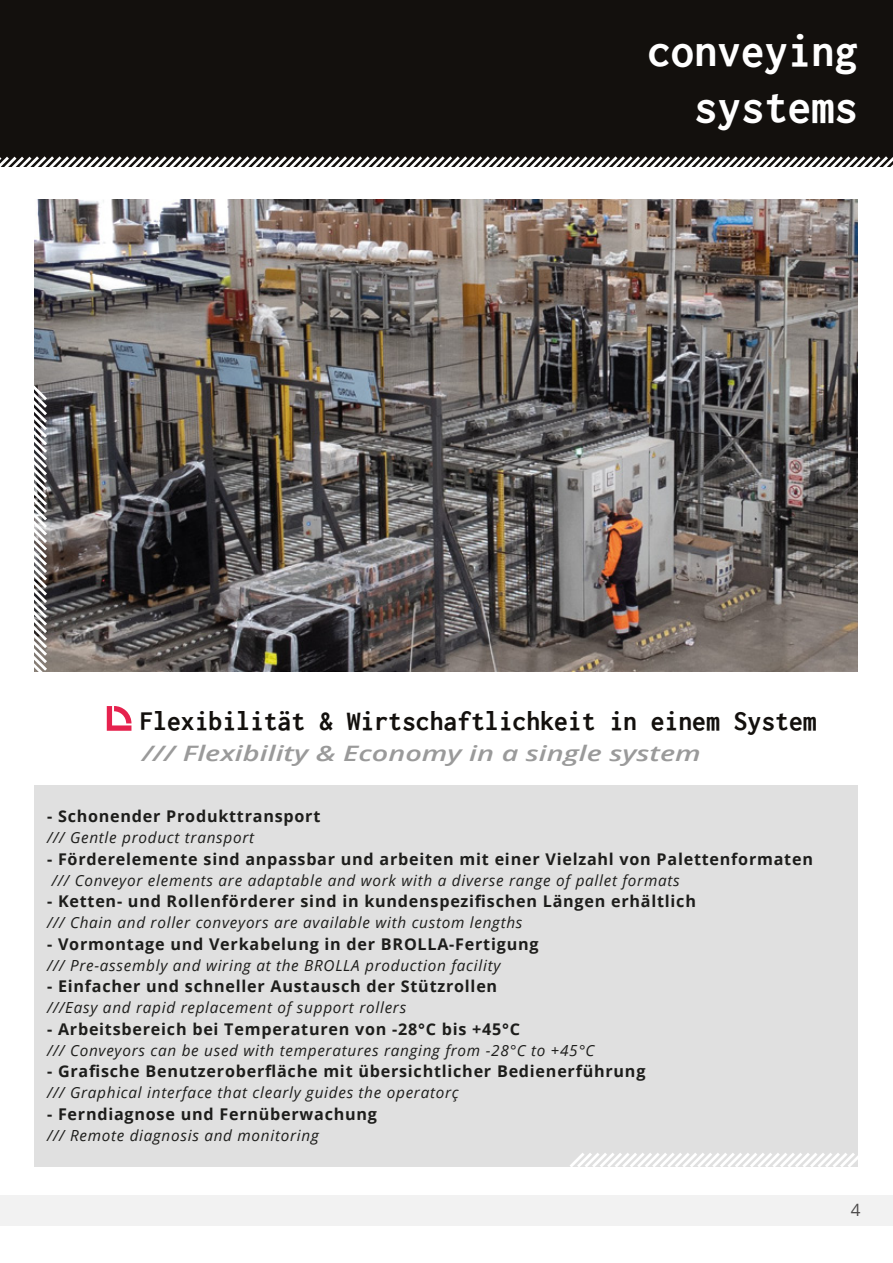
<style>
.page{position:relative;width:893px;height:1263px;background:#fff}
.page>*{position:absolute;margin:0;border:0;box-sizing:border-box;transform-origin:0 0}
.t1{font:700 46.8px/56.1px "Inconsolata";color:#fff;text-align:right}
.t2{font:700 27.6px "Inconsolata";color:#13100d}
.t3{font:italic 600 21.3px "Open Sans";color:#9a9a9a;scale:1.36 1}
.t4{font:16.95px "Open Sans";color:#4c4a4a}
.t5{font:700 16.2px "Open Sans";letter-spacing:.045em;color:#1d1d1b}
.t6{font:italic 15.3px "Open Sans";letter-spacing:.045em;color:#1d1d1b}
</style>
<div class="page">
<div style="left:0;top:1195px;width:893px;height:30px;background:#f2f2f2"></div>
<div style="left:34px;top:785px;width:824px;height:381px;background:#e0e0e0"></div>
<svg style="left:107px;top:706px;width:25px;height:25px"></svg>
<svg style="left:567px;top:1153px;width:291px;height:14px"></svg>
<div style="left:0;top:0;width:893px;height:167px;background:#13100d"></div>
<svg style="left:0;top:156px;width:893px;height:11px"></svg>
<img style="left:34px;top:200px;width:824px;height:471px">
<svg style="left:34px;top:382px;width:16px;height:290px"></svg>
<h1 class="t1" style="left:647px;top:26px;width:212px">conveying systems</h1>
<h2 class="t2" style="left:139px;top:711px;width:679px">Flexibilität &amp; Wirtschaftlichkeit in einem System</h2>
<h3 class="t3" style="left:142px;top:745px;width:412px">/// Flexibility &amp; Economy in a single system</h3>
<p class="t5" style="left:47px;top:810px;width:275px">- Schonender Produkttransport</p>
<p class="t6" style="left:47px;top:832px;width:209px">/// Gentle product transport</p>
<p class="t5" style="left:47px;top:852px;width:767px">- Förderelemente sind anpassbar und arbeiten mit einer Vielzahl von Palettenformaten</p>
<p class="t6" style="left:52px;top:874px;width:629px">/// Conveyor elements are adaptable and work with a diverse range of pallet formats</p>
<p class="t5" style="left:47px;top:890px;width:650px">- Ketten- und Rollenförderer sind in kundenspezifischen Längen erhältlich</p>
<p class="t6" style="left:47px;top:917px;width:477px">/// Chain and roller conveyors are available with custom lengths</p>
<p class="t5" style="left:47px;top:932px;width:493px">- Vormontage und Verkabelung in der BROLLA-Fertigung</p>
<p class="t6" style="left:47px;top:959px;width:455px">/// Pre-assembly and wiring at the BROLLA production facility</p>
<p class="t5" style="left:47px;top:975px;width:452px">- Einfacher und schneller Austausch der Stützrollen</p>
<p class="t6" style="left:47px;top:1002px;width:361px">///Easy and rapid replacement of support rollers</p>
<p class="t5" style="left:47px;top:1017px;width:475px">- Arbeitsbereich bei Temperaturen von -28°C bis +45°C</p>
<p class="t6" style="left:47px;top:1044px;width:549px">/// Conveyors can be used with temperatures ranging from -28°C to +45°C</p>
<p class="t5" style="left:47px;top:1060px;width:600px">- Grafische Benutzeroberfläche mit übersichtlicher Bedienerführung</p>
<p class="t6" style="left:47px;top:1087px;width:413px">/// Graphical interface that clearly guides the operatorç</p>
<p class="t5" style="left:47px;top:1102px;width:331px">- Ferndiagnose und Fernüberwachung</p>
<p class="t6" style="left:47px;top:1129px;width:273px">/// Remote diagnosis and monitoring</p>
<p class="t4" style="left:851px;top:1203px;width:11px">4</p>
</div>
